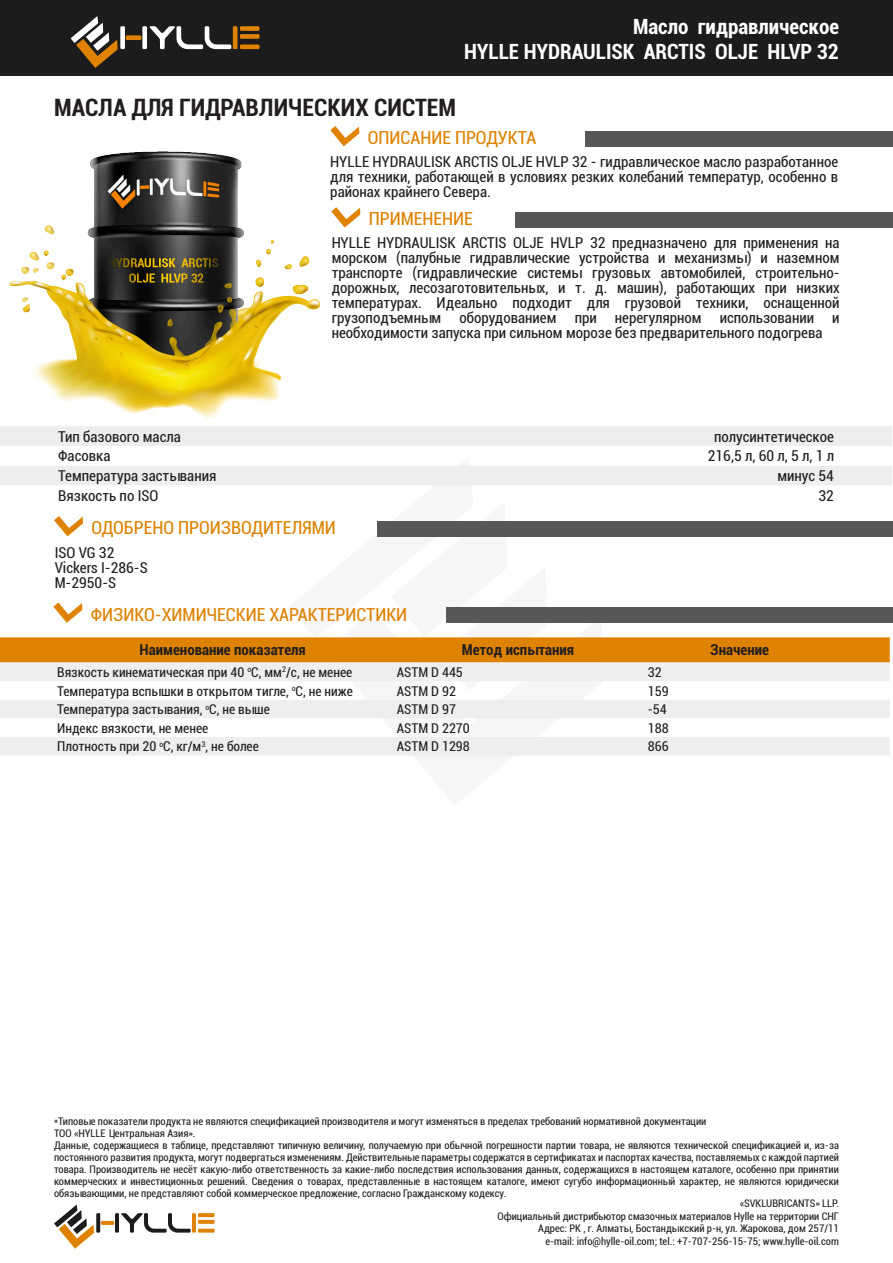
<style>
.page{position:relative;width:893px;height:1263px;background:#fff}
.page>*{position:absolute;margin:0;border:0;box-sizing:border-box;transform-origin:0 0}
.t1{font:700 condensed 24px "Roboto";color:#231f20}
.t2{font:700 condensed 21px "Roboto";color:#fff}
.t3{font:condensed 18px "Roboto";color:#de8200}
.t4{font:condensed 15px/15px "Roboto";color:#231f20;text-align:justify}
.t5{font:700 condensed 15px "Roboto";color:#231f20}
.t6{font:condensed 13.5px "Roboto";color:#231f20}
.t7{font:condensed 10.5px/12px "Roboto";color:#231f20;text-align:right}
</style>
<div class="page">
<div style="left:0;top:0;width:893px;height:76px;background:#1c1c1c"></div>
<svg style="left:71px;top:16px;width:189px;height:52px"></svg>
<svg style="left:54px;top:1204px;width:161px;height:45px"></svg>
<div style="left:585px;top:131px;width:307px;height:15px;background:#575757"></div>
<svg style="left:330px;top:126px;width:29px;height:20px"></svg>
<div style="left:516px;top:212px;width:377px;height:16px;background:#575757"></div>
<svg style="left:331px;top:207px;width:29px;height:21px"></svg>
<svg style="left:0;top:426px;width:892px;height:59px;fill:#eee"></svg>
<svg style="left:0;top:457px;width:890px;height:205px"></svg>
<svg style="left:0;top:662px;width:890px;height:94px;fill:#eee"></svg>
<img style="left:9px;top:151px;width:312px;height:268px">
<p class="t2" style="left:633px;top:12px;width:207px">Масло гидравлическое</p>
<p class="t2" style="left:464px;top:37px;width:376px">HYLLE HYDRAULISK ARCTIS OLJE HLVP 32</p>
<p class="t1" style="left:54px;top:91px;width:404px">МАСЛА ДЛЯ ГИДРАВЛИЧЕСКИХ СИСТЕМ</p>
<p class="t3" style="left:368px;top:125px;width:170px">ОПИСАНИЕ ПРОДУКТА</p>
<p class="t4" style="left:330px;top:154px;width:509px">HYLLE HYDRAULISK ARCTIS OLJE HVLP 32 - гидравлическое масло разработанное для техники, работающей в условиях резких колебаний температур, особенно в районах крайнего Севера.</p>
<p class="t3" style="left:369px;top:207px;width:106px">ПРИМЕНЕНИЕ</p>
<p class="t4" style="left:332px;top:235px;width:509px">HYLLE HYDRAULISK ARCTIS OLJE HVLP 32 предназначено для применения на морском (палубные гидравлические устройства и механизмы) и наземном транспорте (гидравлические системы грузовых автомобилей, строительно&shy;дорожных, лесозаготовительных, и т. д. машин), работающих при низких температурах. Идеально подходит для грузовой техники, оснащенной грузоподъемным оборудованием при нерегулярном использовании и необходимости запуска при сильном морозе без предварительного подогрева</p>
<p class="t4" style="left:58px;top:428px;width:124px">Тип базового масла</p>
<p class="t4" style="left:714px;top:428px;width:121px">полусинтетическое</p>
<p class="t4" style="left:58px;top:448px;width:54px">Фасовка</p>
<p class="t4" style="left:708px;top:448px;width:128px">216,5 л, 60 л, 5 л, 1 л</p>
<p class="t4" style="left:58px;top:468px;width:160px">Температура застывания</p>
<p class="t4" style="left:777px;top:468px;width:58px">минус 54</p>
<p class="t4" style="left:58px;top:488px;width:102px">Вязкость по ISO</p>
<p class="t4" style="left:818px;top:488px;width:17px">32</p>
<p class="t3" style="left:92px;top:515px;width:246px">ОДОБРЕНО ПРОИЗВОДИТЕЛЯМИ</p>
<p class="t4" style="left:55px;top:545px;width:61px">ISO VG 32</p>
<p class="t4" style="left:55px;top:560px;width:95px">Vickers I-286-S</p>
<p class="t4" style="left:55px;top:575px;width:63px">M-2950-S</p>
<p class="t3" style="left:91px;top:602px;width:318px">ФИЗИКО-ХИМИЧЕСКИЕ ХАРАКТЕРИСТИКИ</p>
<p class="t5" style="left:140px;top:639px;width:168px">Наименование показателя</p>
<p class="t5" style="left:462px;top:639px;width:114px">Метод испытания</p>
<p class="t5" style="left:710px;top:639px;width:60px">Значение</p>
<p class="t6" style="left:57px;top:663px;width:297px">Вязкость кинематическая при 40 <sup>о</sup>С, мм<sup>2</sup>/с, не менее</p>
<p class="t6" style="left:397px;top:663px;width:68px">ASTM D 445</p>
<p class="t6" style="left:648px;top:663px;width:15px">32</p>
<p class="t6" style="left:57px;top:681px;width:297px">Температура вспышки в открытом тигле, <sup>о</sup>С, не ниже</p>
<p class="t6" style="left:397px;top:681px;width:61px">ASTM D 92</p>
<p class="t6" style="left:648px;top:681px;width:22px">159</p>
<p class="t6" style="left:57px;top:700px;width:214px">Температура застывания, <sup>о</sup>С, не выше</p>
<p class="t6" style="left:397px;top:700px;width:61px">ASTM D 97</p>
<p class="t6" style="left:648px;top:700px;width:21px">-54</p>
<p class="t6" style="left:57px;top:718px;width:153px">Индекс вязкости, не менее</p>
<p class="t6" style="left:397px;top:718px;width:75px">ASTM D 2270</p>
<p class="t6" style="left:648px;top:718px;width:22px">188</p>
<p class="t6" style="left:57px;top:737px;width:203px">Плотность при 20 <sup>о</sup>С, кг/м<sup>3</sup>, не более</p>
<p class="t6" style="left:397px;top:737px;width:75px">ASTM D 1298</p>
<p class="t6" style="left:648px;top:737px;width:22px">866</p>
<p class="t7" style="left:54px;top:1115px;width:786px;text-align:left">*Типовые показатели продукта не являются спецификацией производителя и могут изменяться в пределах требований нормативной документации<br>ТОО «HYLLE Центральная Азия».<br>Данные, содержащиеся в таблице, представляют типичную величину, получаемую при обычной погрешности партии товара, не являются технической спецификацией и, из-за постоянного развития продукта, могут подвергаться изменениям. Действительные параметры содержатся в сертификатах и паспортах качества, поставляемых с каждой партией товара. Производитель не несёт какую-либо ответственность за какие-либо последствия использования данных, содержащихся в настоящем каталоге, особенно при принятии коммерческих и инвестиционных решений. Сведения о товарах, представленные в настоящем каталоге, имеют сугубо информационный характер, не являются юридически обязывающими, не представляют собой коммерческое предложение, согласно Гражданскому кодексу.</p>
<p class="t7" style="left:497px;top:1197px;width:343px;line-height:12.6px">«SVKLUBRICANTS» LLP.<br>Официальный дистрибьютор смазочных материалов Hylle на территории СНГ Адрес: РК , г. Алматы, Бостандыкский р-н, ул. Жарокова, дом 257/11<br>e-mail: info@hylle-oil.com; tel.: +7-707-256-15-75; www.hylle-oil.com</p>
</div>
